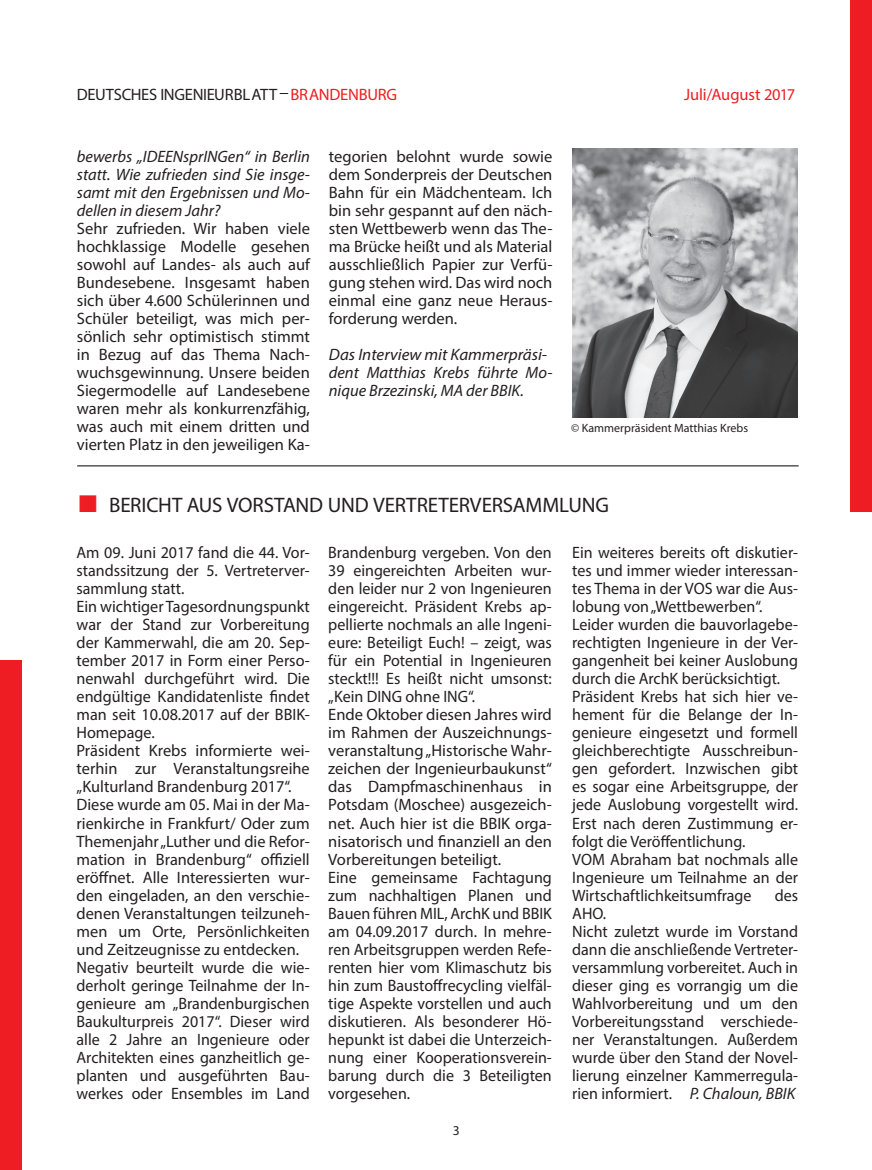
<style>
.page{position:relative;width:872px;height:1170px;background:#fff}
.page>*{position:absolute;margin:0;border:0;box-sizing:border-box;transform-origin:0 0}
.t1{font:21px "Myriad Pro";letter-spacing:-.005em;color:#231f20}
.t2{font:16.5px/18px "Myriad Pro";color:#231f20}
.t3{font:italic 16.5px/18px "Myriad Pro";color:#231f20;text-align:justify}
.t4{font:16.5px "Myriad Pro";letter-spacing:-.01em;color:#ee1d23}
.t5{font:13.5px "Myriad Pro";color:#231f20}
.t6{font:12px "Myriad Pro";color:#231f20}
.s1{color:#ee1d23}
.s2{font-family:"Arial";font-size:36px;color:#ee1d23}
.s3{font-style:italic}
</style>
<div class="page">
<div style="left:850px;top:0;width:22px;height:511px;background:#ee1d23"></div>
<div style="left:0;top:660px;width:21px;height:509px;background:#ee1d23"></div>
<img style="left:572px;top:149px;width:226px;height:268px">
<hr style="left:77px;top:465px;width:721px;height:1px;background:#545557">
<p class="t2" style="left:77px;top:85px;width:322px">DEUTSCHES INGENIEURBLATT <span class="s1">BRANDENBURG</span></p>
<p class="t4" style="left:684px;top:84px;width:113px">Juli/August 2017</p>
<p class="t3" style="left:77px;top:147px;width:235px">bewerbs „IDEENsprINGen“ in Berlin statt. Wie zufrieden sind Sie insge&shy;samt mit den Ergebnissen und Mo&shy;dellen in diesem Jahr?</p>
<p class="t2" style="left:77px;top:219px;width:235px;text-align:justify">Sehr zufrieden. Wir haben viele hochklassige Modelle gesehen sowohl auf Landes- als auch auf Bundesebene. Insgesamt haben sich über 4.600 Schülerinnen und Schüler beteiligt, was mich per&shy;sönlich sehr optimistisch stimmt in Bezug auf das Thema Nach&shy;wuchsgewinnung. Unsere beiden Siegermodelle auf Landesebene waren mehr als konkurrenzfähig, was auch mit einem dritten und vierten Platz in den jeweiligen Ka-</p>
<p class="t2" style="left:329px;top:147px;width:225px;text-align:justify">tegorien belohnt wurde sowie dem Sonderpreis der Deutschen Bahn für ein Mädchenteam. Ich bin sehr gespannt auf den näch&shy;sten Wettbewerb wenn das The&shy;ma Brücke heißt und als Material ausschließlich Papier zur Verfü&shy;gung stehen wird. Das wird noch einmal eine ganz neue Heraus&shy;forderung werden.</p>
<p class="t3" style="left:329px;top:345px;width:225px;text-align:left">Das Interview mit Kammerpräsi&shy;dent Matthias Krebs führte Mo&shy;nique Brzezinski, MA der BBIK.</p>
<p class="t6" style="left:571px;top:421px;width:179px">© Kammerpräsident Matthias Krebs</p>
<p class="t1" style="left:77px;top:492px;width:533px"><span class="s2">■</span> BERICHT AUS VORSTAND UND VERTRETERVERSAMMLUNG</p>
<p class="t2" style="left:77px;top:543px;width:235px">Am 09. Juni 2017 fand die 44. Vor&shy;standssitzung der 5. Vertreterver&shy;sammlung statt.<br>Ein wichtiger Tagesordnungspunkt war der Stand zur Vorbereitung der Kammerwahl, die am 20. Sep&shy;tember 2017 in Form einer Perso&shy;nenwahl durchgeführt wird. Die endgültige Kandidatenliste findet man seit 10.08.2017 auf der BBIK-<br>Homepage.<br>Präsident Krebs informierte wei&shy;terhin zur Veranstaltungsreihe „Kulturland Brandenburg 2017“.<br>Diese wurde am 05. Mai in der Ma&shy;rienkirche in Frankfurt/ Oder zum<br>Themenjahr „Luther und die Refor&shy;mation in Brandenburg“ offiziell eröffnet. Alle Interessierten wur&shy;den eingeladen, an den verschie&shy;denen Veranstaltungen teilzuneh&shy;men um Orte, Persönlichkeiten und Zeitzeugnisse zu entdecken.<br>Negativ beurteilt wurde die wie&shy;derholt geringe Teilnahme der In&shy;genieure am „Brandenburgischen<br>Baukulturpreis 2017“. Dieser wird alle 2 Jahre an Ingenieure oder<br>Architekten eines ganzheitlich ge&shy;planten und ausgeführten Bau&shy;werkes oder Ensembles im Land</p>
<p class="t2" style="left:328px;top:543px;width:225px">Brandenburg vergeben. Von den<br>39 eingereichten Arbeiten wur&shy;den leider nur 2 von Ingenieuren eingereicht. Präsident Krebs ap&shy;pellierte nochmals an alle Ingeni&shy;eure: Beteiligt Euch! – zeigt, was für ein Potential in Ingenieuren steckt!!! Es heißt nicht umsonst: „Kein DING ohne ING“.<br>Ende Oktober diesen Jahres wird im Rahmen der Auszeichnungs&shy;veranstaltung „Historische Wahr&shy;zeichen der Ingenieurbaukunst“ das Dampfmaschinenhaus in<br>Potsdam (Moschee) ausgezeich&shy;net. Auch hier ist die BBIK orga&shy;nisatorisch und finanziell an den<br>Vorbereitungen beteiligt.<br>Eine gemeinsame Fachtagung zum nachhaltigen Planen und<br>Bauen führen MIL, ArchK und BBIK am 04.09.2017 durch. In mehre&shy;ren Arbeitsgruppen werden Refe&shy;renten hier vom Klimaschutz bis hin zum Baustoffrecycling vielfäl&shy;tige Aspekte vorstellen und auch diskutieren. Als besonderer Hö&shy;hepunkt ist dabei die Unterzeich&shy;nung einer Kooperationsverein&shy;barung durch die 3 Beteiligten vorgesehen.</p>
<p class="t2" style="left:572px;top:543px;width:227px">Ein weiteres bereits oft diskutier&shy;tes und immer wieder interessan&shy;tes Thema in der VOS war die Aus&shy;lobung von „Wettbewerben“.<br>Leider wurden die bauvorlagebe&shy;rechtigten Ingenieure in der Ver&shy;gangenheit bei keiner Auslobung durch die ArchK berücksichtigt.<br>Präsident Krebs hat sich hier ve&shy;hement für die Belange der In&shy;genieure eingesetzt und formell gleichberechtigte Ausschreibun&shy;gen gefordert. Inzwischen gibt es sogar eine Arbeitsgruppe, der jede Auslobung vorgestellt wird.<br>Erst nach deren Zustimmung er&shy;folgt die Veröffentlichung.<br>VOM Abraham bat nochmals alle<br>Ingenieure um Teilnahme an der<br>Wirtschaftlichkeitsumfrage</p>
<p class="t2" style="left:774px;top:885px;width:25px">des</p>
<p class="t2" style="left:572px;top:903px;width:227px">AHO.<br>Nicht zuletzt wurde im Vorstand dann die anschließende Vertreter&shy;versammlung vorbereitet. Auch in dieser ging es vorrangig um die<br>Wahlvorbereitung und um den<br>Vorbereitungsstand verschiede&shy;ner Veranstaltungen. Außerdem wurde über den Stand der Novel&shy;lierung einzelner Kammerregula&shy;rien informiert. <span class="s3">P. Chaloun, BBIK</span></p>
<p class="t5" style="left:453px;top:1121px;width:8px">3</p>
</div>
